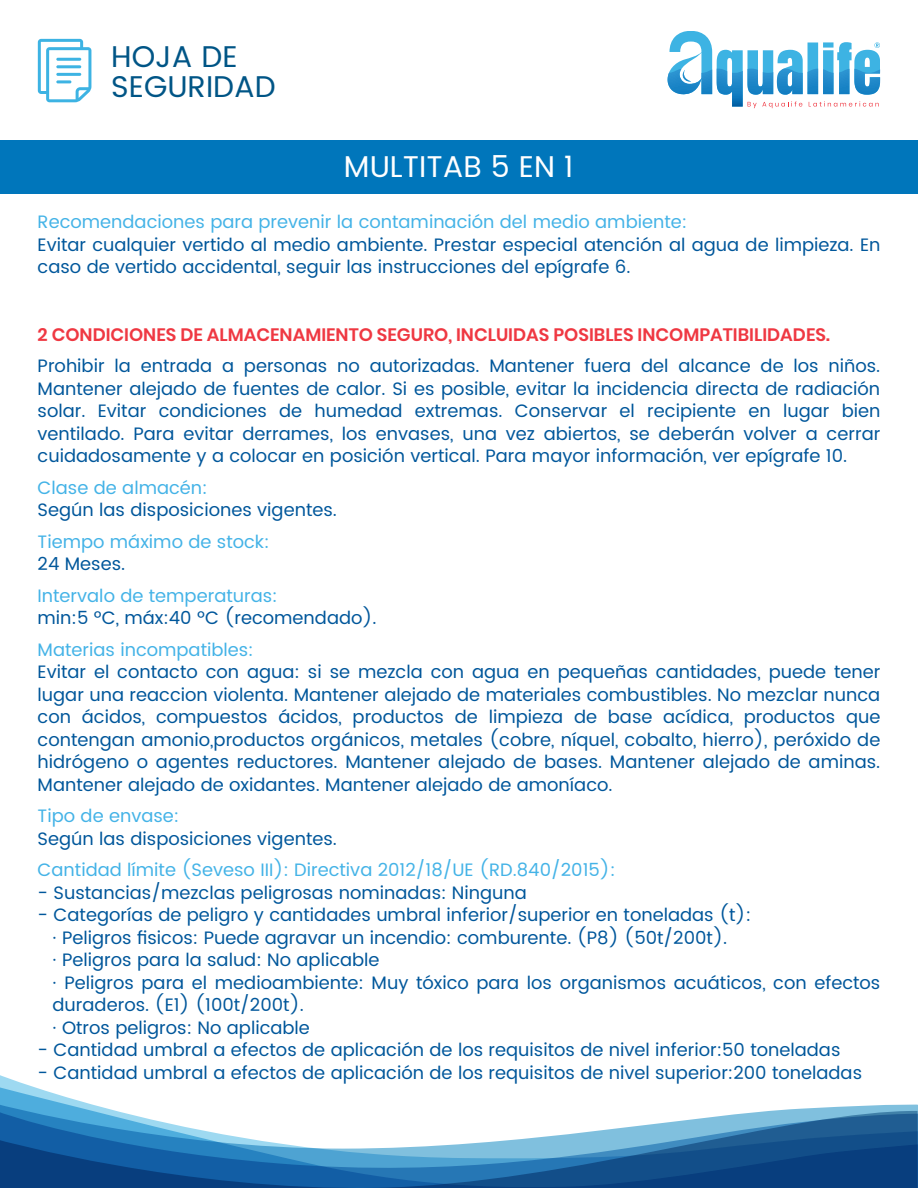
<style>
.page{position:relative;width:918px;height:1188px;background:#fff}
.page>*{position:absolute;margin:0;border:0;box-sizing:border-box;transform-origin:0 0}
.t1{font:30px/30px "Poppins";color:#005586}
.t2{font:30px "Poppins";color:#fff}
.t3{font:18px/22.5px "Poppins";color:#00579b}
.t4{font:18px "Poppins";color:#44b3e7}
.t5{font:600 18px "Poppins";color:#ef3842}
</style>
<div class="page">
<div style="left:0;top:140px;width:918px;height:54px;background:#0076bb"></div>
<svg style="left:0;top:1087px;width:918px;height:18px"></svg>
<svg style="left:0;top:1105px;width:918px;height:6px"></svg>
<svg style="left:0;top:1111px;width:918px;height:77px"></svg>
<svg style="left:38px;top:39px;width:53px;height:63px"></svg>
<svg style="left:668px;top:31px;width:212px;height:77px"></svg>
<h1 class="t1" style="left:111px;top:42px;width:166px">HOJA DE<br>SEGURIDAD</h1>
<h1 class="t2" style="left:344px;top:145px;width:231px">MULTITAB 5 EN 1</h1>
<p class="t4" style="left:38px;top:209px;width:651px">Recomendaciones para prevenir la contaminación del medio ambiente:</p>
<p class="t3" style="left:38px;top:234px;width:844px">Evitar cualquier vertido al medio ambiente. Prestar especial atención al agua de limpieza. En caso de vertido accidental, seguir las instrucciones del epígrafe 6.</p>
<p class="t5" style="left:38px;top:324px;width:794px">2 CONDICIONES DE ALMACENAMIENTO SEGURO, INCLUIDAS POSIBLES INCOMPATIBILIDADES.</p>
<p class="t3" style="left:38px;top:355px;width:844px;text-align:justify">Prohibir la entrada a personas no autorizadas. Mantener fuera del alcance de los niños.<br>Mantener alejado de fuentes de calor. Si es posible, evitar la incidencia directa de radiación solar. Evitar condiciones de humedad extremas. Conservar el recipiente en lugar bien ventilado. Para evitar derrames, los envases, una vez abiertos, se deberán volver a cerrar cuidadosamente y a colocar en posición vertical. Para mayor información, ver epígrafe 10.</p>
<p class="t4" style="left:38px;top:474px;width:172px">Clase de almacén:</p>
<p class="t3" style="left:38px;top:499px;width:301px">Según las disposiciones vigentes.</p>
<p class="t4" style="left:38px;top:528px;width:234px">Tiempo máximo de stock:</p>
<p class="t3" style="left:38px;top:553px;width:89px">24 Meses.</p>
<p class="t4" style="left:38px;top:582px;width:242px">Intervalo de temperaturas:</p>
<p class="t3" style="left:38px;top:607px;width:341px">min:5 ºC, máx:40 ºC (recomendado).</p>
<p class="t4" style="left:38px;top:636px;width:218px">Materias incompatibles:</p>
<p class="t3" style="left:38px;top:661px;width:844px;text-align:justify">Evitar el contacto con agua: si se mezcla con agua en pequeñas cantidades, puede tener lugar una reaccion violenta. Mantener alejado de materiales combustibles. No mezclar nunca con ácidos, compuestos ácidos, productos de limpieza de base acídica, productos que contengan amonio,productos orgánicos, metales (cobre, níquel, cobalto, hierro), peróxido de hidrógeno o agentes reductores. Mantener alejado de bases. Mantener alejado de aminas.<br>Mantener alejado de oxidantes. Mantener alejado de amoníaco.</p>
<p class="t4" style="left:38px;top:803px;width:143px">Tipo de envase:</p>
<p class="t3" style="left:38px;top:828px;width:301px">Según las disposiciones vigentes.</p>
<p class="t4" style="left:38px;top:857px;width:579px">Cantidad límite (Seveso III): Directiva 2012/18/UE (RD.840/2015):</p>
<p class="t3" style="left:38px;top:882px;width:491px">- Sustancias/mezclas peligrosas nominadas: Ninguna</p>
<p class="t3" style="left:53px;top:904px;width:829px;text-indent:-15px">- Categorías de peligro y cantidades umbral inferior/superior en toneladas (t):<br>· Peligros fisicos: Puede agravar un incendio: comburente. (P8) (50t/200t).<br>· Peligros para la salud: No aplicable<br>· Peligros para el medioambiente: Muy tóxico para los organismos acuáticos, con efectos duraderos. (E1) (100t/200t).<br>· Otros peligros: No aplicable</p>
<p class="t3" style="left:38px;top:1039px;width:804px">- Cantidad umbral a efectos de aplicación de los requisitos de nivel inferior:50 toneladas</p>
<p class="t3" style="left:38px;top:1062px;width:826px">- Cantidad umbral a efectos de aplicación de los requisitos de nivel superior:200 toneladas</p>
</div>
